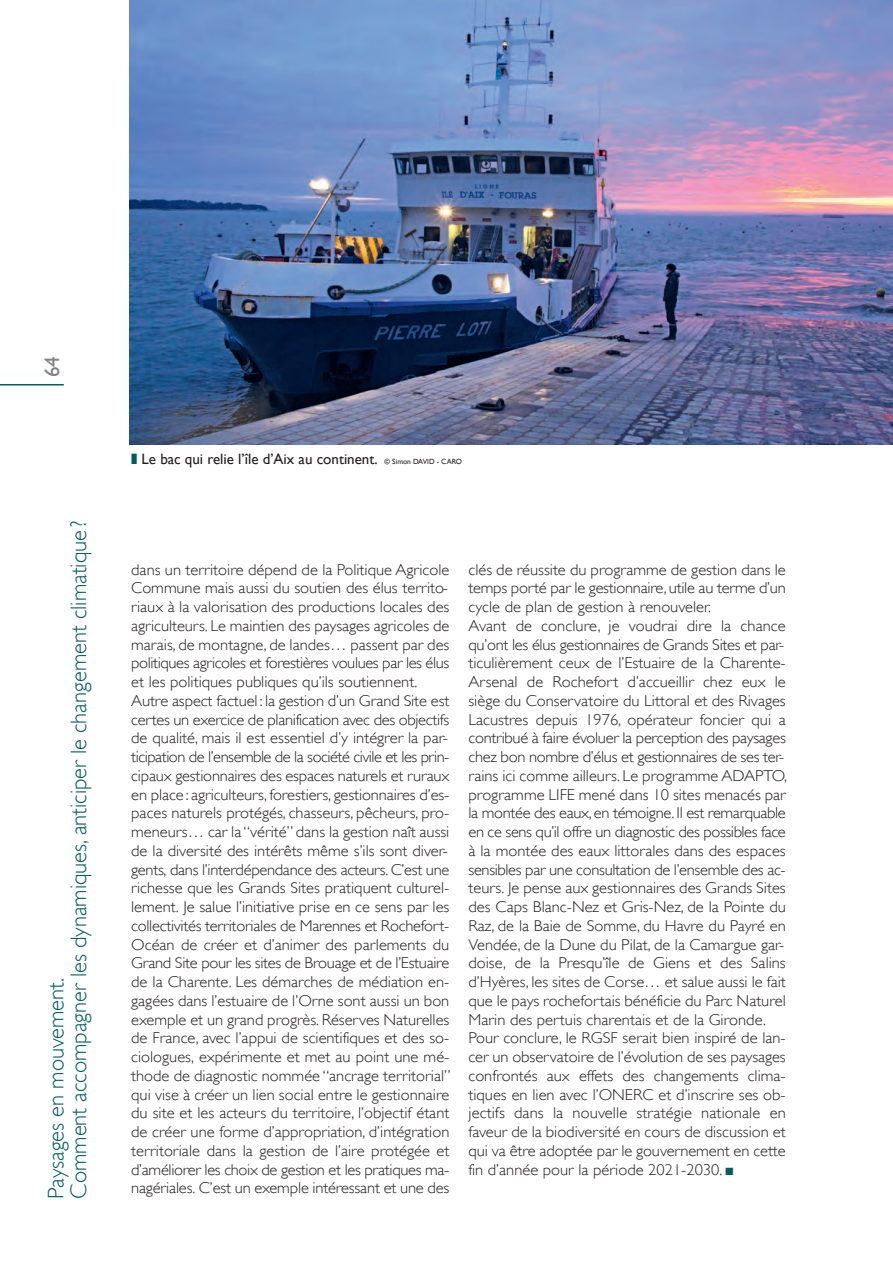
<style>
.page{position:relative;width:893px;height:1263px;background:#fff}
.page>*{position:absolute;margin:0;border:0;box-sizing:border-box;transform-origin:0 0}
.t1{font:300 22.5px "Gill Sans";color:#045c63}
.t2{font:21px "Gill Sans";color:#808285}
.t3{font:300 15.6px/18.8px "Gill Sans";color:#231f20;text-align:justify;scale:1.05 1}
.t4{font:15px "Gill Sans";color:#231f20}
.s1{font-size:7.5px}
.s2{color:#045c63}
</style>
<div class="page">
<hr style="left:0;top:384px;width:64px;height:1px;background:#045c63">
<img style="left:130px;top:0;width:763px;height:445px">
<p class="t2" style="left:40px;top:377px;width:22px;rotate:-90deg">64</p>
<p class="t1" style="left:66px;top:1198px;width:679px;rotate:-90deg">Comment accompagner les dynamiques, anticiper le changement climatique ?</p>
<p class="t1" style="left:43px;top:1198px;width:222px;rotate:-90deg">Paysages en mouvement.</p>
<p class="t4" style="left:142px;top:451px;width:322px">Le bac qui relie l’île d’Aix au continent. <span class="s1">© Simon DAVID - CARO</span></p>
<p class="t3" style="left:131px;top:560px;width:305px">dans un territoire dépend de la Politique Agricole Commune mais aussi du soutien des élus territo&shy;riaux à la valorisation des productions locales des agriculteurs. Le maintien des paysages agricoles de marais, de montagne, de landes… passent par des politiques agricoles et forestières voulues par les élus et les politiques publiques qu’ils soutiennent.</p>
<p class="t3" style="left:131px;top:691px;width:306px;text-align:left">Autre aspect factuel : la gestion d’un Grand Site est certes un exercice de planification avec des objectifs de qualité, mais il est essentiel d’y intégrer la par&shy;ticipation de l’ensemble de la société civile et les prin&shy;cipaux gestionnaires des espaces naturels et ruraux en place: agriculteurs, forestiers, gestionnaires d’es&shy;paces naturels protégés, chasseurs, pêcheurs, pro&shy;meneurs… car la “vérité” dans la gestion naît aussi de la diversité des intérêts même s’ils sont diver&shy;gents, dans l’interdépendance des acteurs. C’est une richesse que les Grands Sites pratiquent culturel&shy;lement. Je salue l’initiative prise en ce sens par les collectivités territoriales de Marennes et Rochefort-Océan de créer et d’animer des parlements du Grand Site pour les sites de Brouage et de l’Estuaire de la Charente. Les démarches de médiation en&shy;gagées dans l’estuaire de l’Orne sont aussi un bon exemple et un grand progrès. Réserves Naturelles de France, avec l’appui de scientifiques et des so&shy;ciologues, expérimente et met au point une mé&shy;thode de diagnostic nommée “ancrage territorial” qui vise à créer un lien social entre le gestionnaire du site et les acteurs du territoire, l’objectif étant de créer une forme d’appropriation, d’intégration territoriale dans la gestion de l’aire protégée et d’améliorer les choix de gestion et les pratiques ma&shy;nagériales. C’est un exemple intéressant et une des</p>
<p class="t3" style="left:468px;top:560px;width:304px">clés de réussite du programme de gestion dans le temps porté par le gestionnaire, utile au terme d’un cycle de plan de gestion à renouveler.</p>
<p class="t3" style="left:468px;top:616px;width:305px;text-align:left">Avant de conclure, je voudrai dire la chance qu’ont les élus gestionnaires de Grands Sites et par&shy;ticulièrement ceux de l’Estuaire de la Charente-Arsenal de Rochefort d’accueillir chez eux le siège du Conservatoire du Littoral et des Rivages Lacustres depuis 1976, opérateur foncier qui a contribué à faire évoluer la perception des paysages chez bon nombre d’élus et gestionnaires de ses ter&shy;rains ici comme ailleurs. Le programme ADAPTO, programme LIFE mené dans 10 sites menacés par la montée des eaux, en témoigne. Il est remarquable en ce sens qu’il offre un diagnostic des possibles face à la montée des eaux littorales dans des espaces sensibles par une consultation de l’ensemble des ac&shy;teurs. Je pense aux gestionnaires des Grands Sites des Caps Blanc-Nez et Gris-Nez, de la Pointe du Raz, de la Baie de Somme, du Havre du Payré en Vendée, de la Dune du Pilat, de la Camargue gar&shy;doise, de la Presqu’île de Giens et des Salins d’Hyères, les sites de Corse… et salue aussi le fait que le pays rochefortais bénéficie du Parc Naturel Marin des pertuis charentais et de la Gironde.</p>
<p class="t3" style="left:468px;top:1029px;width:304px">Pour conclure, le RGSF serait bien inspiré de lan&shy;cer un observatoire de l’évolution de ses paysages confrontés aux effets des changements clima&shy;tiques en lien avec l’ONERC et d’inscrire ses ob&shy;jectifs dans la nouvelle stratégie nationale en faveur de la biodiversité en cours de discussion et qui va être adoptée par le gouvernement en cette fin d’année pour la période 2021-2030. <span class="s2">■</span></p>
</div>
